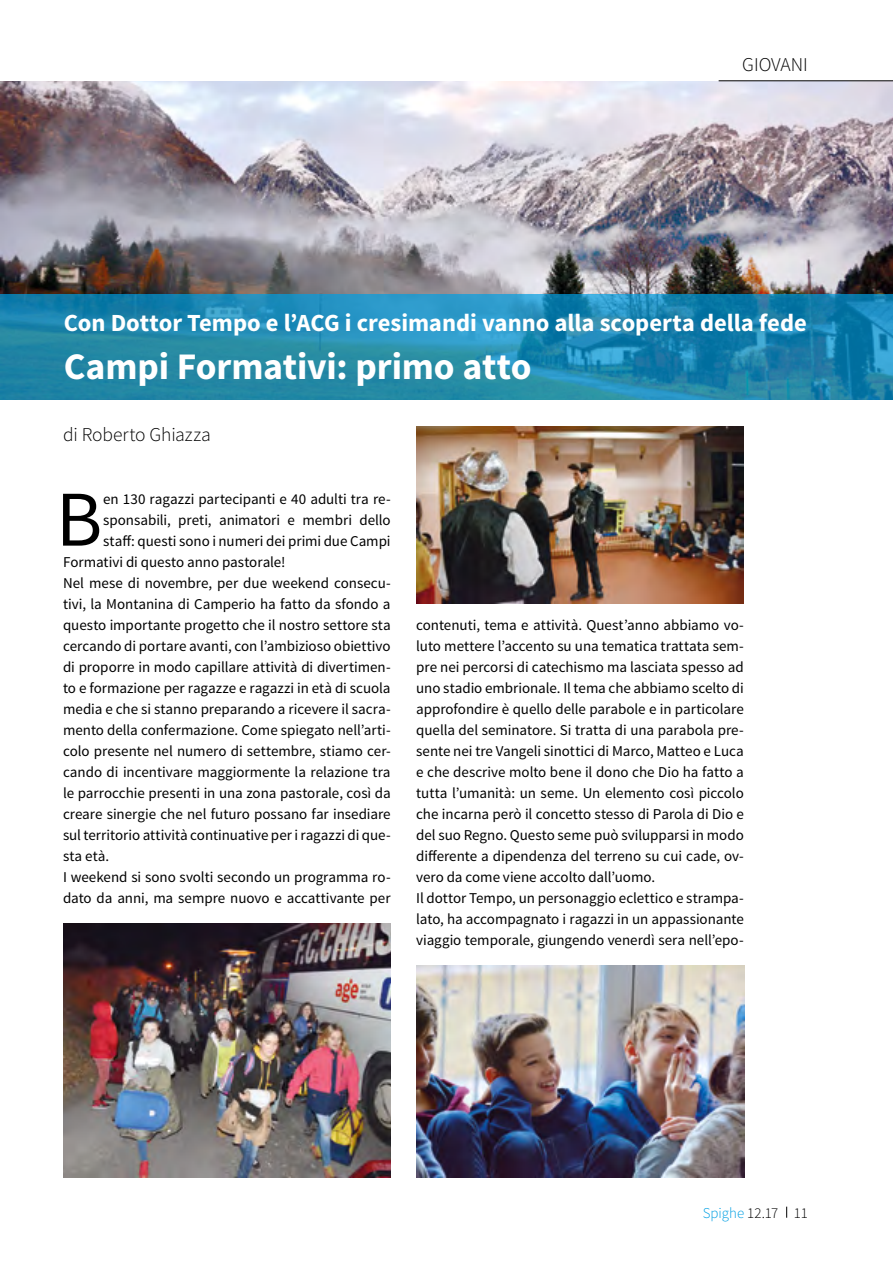
<style>
.page{position:relative;width:893px;height:1263px;background:#fff}
.page>*{position:absolute;margin:0;border:0;box-sizing:border-box;transform-origin:0 0}
.t1{font:79.05px "Source Sans Pro";color:#000}
.t2{font:700 37.5px "Source Sans Pro";letter-spacing:-.005em;color:#fff}
.t3{font:700 24.6px "Source Sans Pro";letter-spacing:-.005em;color:#fff}
.t4{font:300 19.5px "Source Sans Pro";letter-spacing:-.005em;color:#000}
.t5{font:15px/21px "Source Sans Pro";color:#000}
.t6{font:300 15px "Source Sans Pro";color:#000}
.s1{color:#009fe3}
</style>
<div class="page">
<img style="left:0;top:81px;width:893px;height:213px">
<svg style="left:0;top:294px;width:893px;height:105px;background:#2088ae"></svg>
<img style="left:63px;top:924px;width:328px;height:254px">
<img style="left:416px;top:427px;width:328px;height:177px">
<img style="left:416px;top:966px;width:328px;height:212px">
<hr style="left:719px;top:80px;width:174px;height:1px;background:#000">
<h3 class="t4" style="left:742px;top:53px;width:67px">GIOVANI</h3>
<h3 class="t3" style="left:64px;top:307px;width:744px">Con Dottor Tempo e l’ACG i cresimandi vanno alla scoperta della fede</h3>
<h2 class="t2" style="left:64px;top:343px;width:469px">Campi Formativi: primo atto</h2>
<h3 class="t4" style="left:63px;top:422px;width:149px">di Roberto Ghiazza</h3>
<h1 class="t1" style="left:56px;top:470px;width:48px">B</h1>
<p class="t5" style="left:103px;top:488px;width:289px">en 130 ragazzi partecipanti e 40 adulti tra re-</p>
<p class="t5" style="left:103px;top:509px;width:289px">sponsabili, preti, animatori e membri dello</p>
<p class="t5" style="left:103px;top:530px;width:289px">staff: questi sono i numeri dei primi due Campi</p>
<p class="t5" style="left:63px;top:551px;width:224px">Formativi di questo anno pastorale!</p>
<p class="t5" style="left:63px;top:572px;width:329px">Nel mese di novembre, per due weekend consecu-</p>
<p class="t5" style="left:63px;top:593px;width:329px">tivi, la Montanina di Camperio ha fatto da sfondo a</p>
<p class="t5" style="left:63px;top:614px;width:329px">questo importante progetto che il nostro settore sta</p>
<p class="t5" style="left:63px;top:635px;width:329px">cercando di portare avanti, con l’ambizioso obiettivo</p>
<p class="t5" style="left:63px;top:656px;width:329px">di proporre in modo capillare attività di divertimen-</p>
<p class="t5" style="left:63px;top:677px;width:329px">to e formazione per ragazze e ragazzi in età di scuola</p>
<p class="t5" style="left:63px;top:698px;width:329px">media e che si stanno preparando a ricevere il sacra-</p>
<p class="t5" style="left:63px;top:719px;width:329px">mento della confermazione. Come spiegato nell’arti-</p>
<p class="t5" style="left:63px;top:740px;width:329px">colo presente nel numero di settembre, stiamo cer-</p>
<p class="t5" style="left:63px;top:761px;width:329px">cando di incentivare maggiormente la relazione tra</p>
<p class="t5" style="left:63px;top:782px;width:329px">le parrocchie presenti in una zona pastorale, così da</p>
<p class="t5" style="left:63px;top:803px;width:329px">creare sinergie che nel futuro possano far insediare</p>
<p class="t5" style="left:63px;top:824px;width:329px">sul territorio attività continuative per i ragazzi di que-</p>
<p class="t5" style="left:63px;top:845px;width:48px">sta età.</p>
<p class="t5" style="left:63px;top:866px;width:329px">I weekend si sono svolti secondo un programma ro-</p>
<p class="t5" style="left:63px;top:887px;width:329px">dato da anni, ma sempre nuovo e accattivante per</p>
<p class="t5" style="left:416px;top:614px;width:329px">contenuti, tema e attività. Quest’anno abbiamo vo&shy;luto mettere l’accento su una tematica trattata sem&shy;pre nei percorsi di catechismo ma lasciata spesso ad uno stadio embrionale. Il tema che abbiamo scelto di approfondire è quello delle parabole e in particolare quella del seminatore. Si tratta di una parabola pre&shy;sente nei tre Vangeli sinottici di Marco, Matteo e Luca e che descrive molto bene il dono che Dio ha fatto a tutta l’umanità: un seme. Un elemento così piccolo che incarna però il concetto stesso di Parola di Dio e del suo Regno. Questo seme può svilupparsi in modo differente a dipendenza del terreno su cui cade, ov&shy;vero da come viene accolto dall’uomo.<br>Il dottor Tempo, un personaggio eclettico e strampa&shy;lato, ha accompagnato i ragazzi in un appassionante viaggio temporale, giungendo venerdì sera nell’epo-</p>
<p class="t6" style="left:703px;top:1204px;width:107px"><span class="s1">Spighe</span> 12.17 11</p>
</div>
